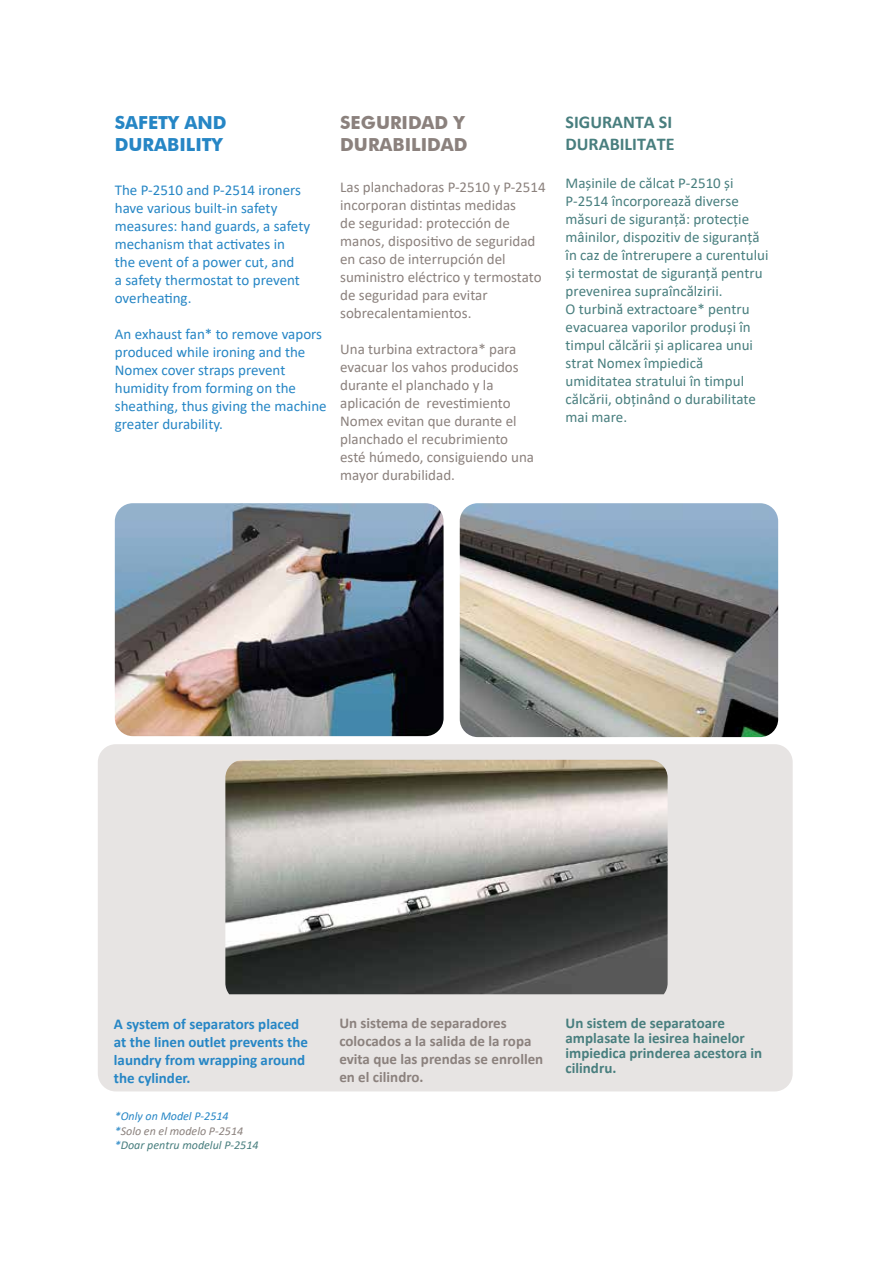
<style>
.page{position:relative;width:893px;height:1263px;background:#fff}
.page>*{position:absolute;margin:0;border:0;box-sizing:border-box;transform-origin:0 0}
.t1{font:700 18px/21.6px "Calibri";color:#487e7e}
.t2{font:700 18px/21.6px "Futura BT";color:#8b817d}
.t3{font:700 18px/21.6px "Futura BT";color:#2686c5}
.t4{font:15px/18px "Calibri";color:#8b817d}
.t5{font:15px/18px "Calibri";color:#487e7e}
.t6{font:15px/18px "Calibri";color:#2686c5}
.t7{font:700 15px/18px "Calibri";color:#2686c5}
.t8{font:700 15px/18px "Calibri";color:#8b817d}
.t9{font:700 15px/15px "Calibri";color:#487e7e}
.t10{font:italic 12px/14.4px "Calibri";color:#487e7e}
.s1{color:#2686c5}
.s2{color:#8b817d}
</style>
<div class="page">
<div style="left:98px;top:744px;width:695px;height:347px;background:#e7e4e3;border-radius:18px"></div>
<img style="left:115px;top:503px;width:329px;height:233px">
<img style="left:460px;top:503px;width:318px;height:234px">
<img style="left:225px;top:760px;width:443px;height:234px">
<p class="t3" style="left:115px;top:112px;width:113px">SAFETY AND<br>DURABILITY</p>
<p class="t6" style="left:115px;top:180px;width:197px">The P-2510 and P-2514 ironers have various built-in safety measures: hand guards, a safety mechanism that activates in<br>the event of a power cut, and<br>a safety thermostat to prevent overheating.</p>
<p class="t6" style="left:115px;top:324px;width:213px">An exhaust fan* to remove vapors produced while ironing and the<br>Nomex cover straps prevent humidity from forming on the sheathing, thus giving the machine greater durability.</p>
<p class="t2" style="left:340px;top:112px;width:129px">SEGURIDAD Y<br>DURABILIDAD</p>
<p class="t4" style="left:340px;top:177px;width:207px">Las planchadoras P-2510 y P-2514 incorporan distintas medidas<br>de seguridad: protección de manos, dispositivo de seguridad en caso de interrupción del suministro eléctrico y termostato de seguridad para evitar sobrecalentamientos.</p>
<p class="t4" style="left:340px;top:339px;width:195px">Una turbina extractora* para evacuar los vahos producidos durante el planchado y la aplicación de revestimiento<br>Nomex evitan que durante el planchado el recubrimiento esté húmedo, consiguiendo una mayor durabilidad.</p>
<p class="t1" style="left:566px;top:111px;width:110px">SIGURANTA SI<br>DURABILITATE</p>
<p class="t5" style="left:566px;top:173px;width:204px">Mașinile de călcat P-2510 și<br>P-2514 încorporează diverse măsuri de siguranță: protecție mâinilor, dispozitiv de siguranță în caz de întrerupere a curentului și termostat de siguranță pentru prevenirea supraîncălzirii.<br>O turbină extractoare* pentru evacuarea vaporilor produși în timpul călcării și aplicarea unui strat Nomex împiedică umiditatea stratului în timpul călcării, obținând o durabilitate mai mare.</p>
<p class="t7" style="left:114px;top:1015px;width:195px">A system of separators placed at the linen outlet prevents the laundry from wrapping around the cylinder.</p>
<p class="t10" style="left:115px;top:1109px;width:145px"><span class="s1">*Only on Model P-2514<br>*</span><span class="s2">Solo en el modelo P-2514 </span><span class="s1">*</span>Doar pentru modelul P-2514</p>
<p class="t8" style="left:339px;top:1013px;width:205px">Un sistema de separadores colocados a la salida de la ropa evita que las prendas se enrollen en el cilindro.</p>
<p class="t9" style="left:566px;top:1015px;width:198px">Un sistem de separatoare amplasate la iesirea hainelor impiedica prinderea acestora in cilindru.</p>
</div>
